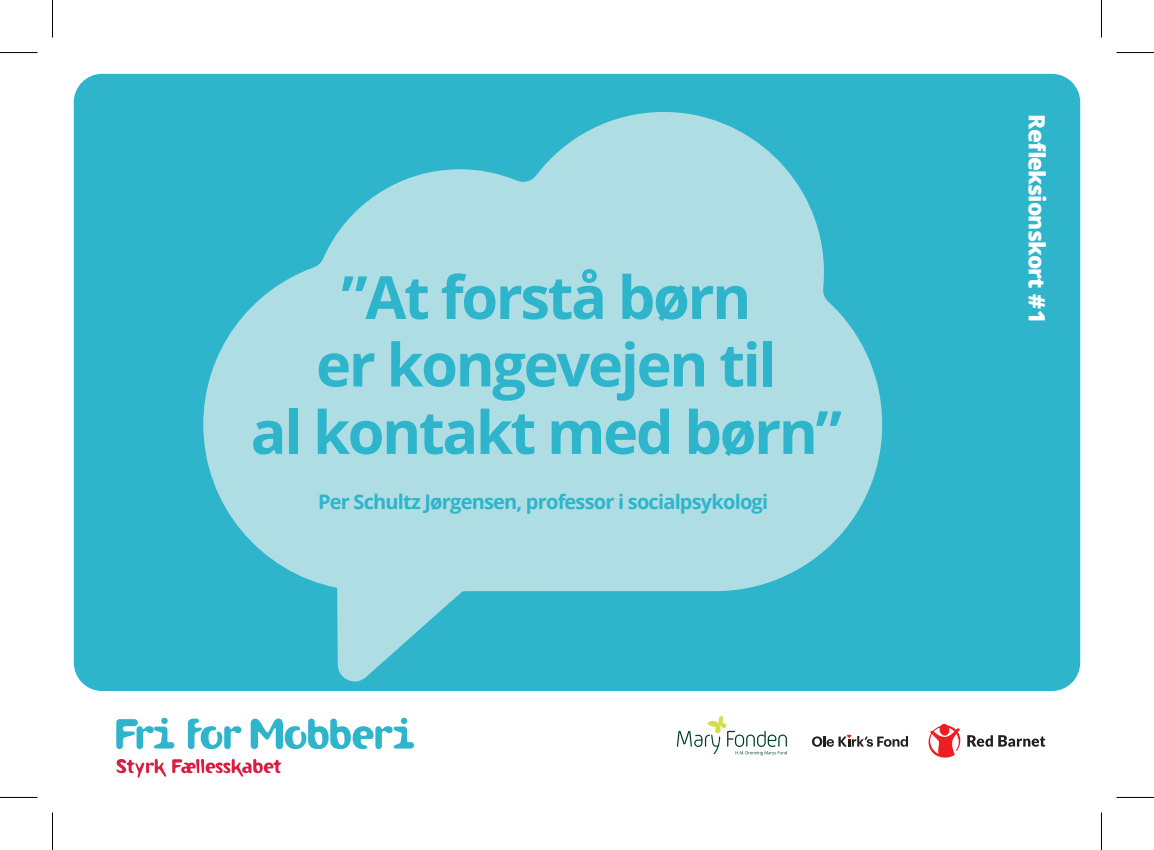
<style>
.page{position:relative;width:1154px;height:850px;background:#fff}
.page>*{position:absolute;margin:0;border:0;box-sizing:border-box;transform-origin:0 0}
.t1{font:700 59.5px/67.5px "Open Sans";letter-spacing:-.04em;color:#2fb5cb;text-align:center}
.t2{font:800 22.5px "Open Sans";letter-spacing:-.04em;color:#fff}
.t3{font:700 20px "Open Sans";letter-spacing:-.04em;color:#2fb5cb}
</style>
<div class="page">
<div style="left:74px;top:74px;width:1006px;height:616px;background:#2fb5cb;border-radius:28px"></div>
<svg style="left:203px;top:112px;width:679px;height:570px;fill:#aedee4"></svg>
<svg style="left:677px;top:715px;width:110px;height:40px"></svg>
<svg style="left:812px;top:734px;width:96px;height:12px"></svg>
<svg style="left:967px;top:735px;width:78px;height:11px"></svg>
<svg style="left:928px;top:723px;width:33px;height:34px"></svg>
<svg style="left:116px;top:717px;width:58px;height:31px"></svg>
<svg style="left:188px;top:718px;width:53px;height:30px"></svg>
<svg style="left:251px;top:717px;width:163px;height:31px"></svg>
<svg style="left:172px;top:759px;width:109px;height:17px"></svg>
<svg style="left:116px;top:759px;width:50px;height:18px"></svg>
<hr style="left:0;top:52px;width:38px;height:1px;background:#000">
<hr style="left:1116px;top:52px;width:38px;height:1px;background:#000">
<hr style="left:0;top:796px;width:38px;height:1px;background:#000">
<hr style="left:1116px;top:796px;width:38px;height:1px;background:#000">
<hr style="left:52px;top:0;width:1px;height:38px;background:#000">
<hr style="left:52px;top:812px;width:1px;height:37px;background:#000">
<hr style="left:1101px;top:0;width:1px;height:38px;background:#000">
<hr style="left:1101px;top:812px;width:1px;height:37px;background:#000">
<p class="t1" style="left:251px;top:267px;width:593px">”At forstå børn<br>er kongevejen til<br>al kontakt med børn”</p>
<p class="t3" style="left:318px;top:491px;width:452px">Per Schultz Jørgensen, professor i socialpsykologi</p>
<p class="t2" style="left:1054px;top:114px;width:210px;rotate:90deg">Refleksionskort #1</p>
</div>
